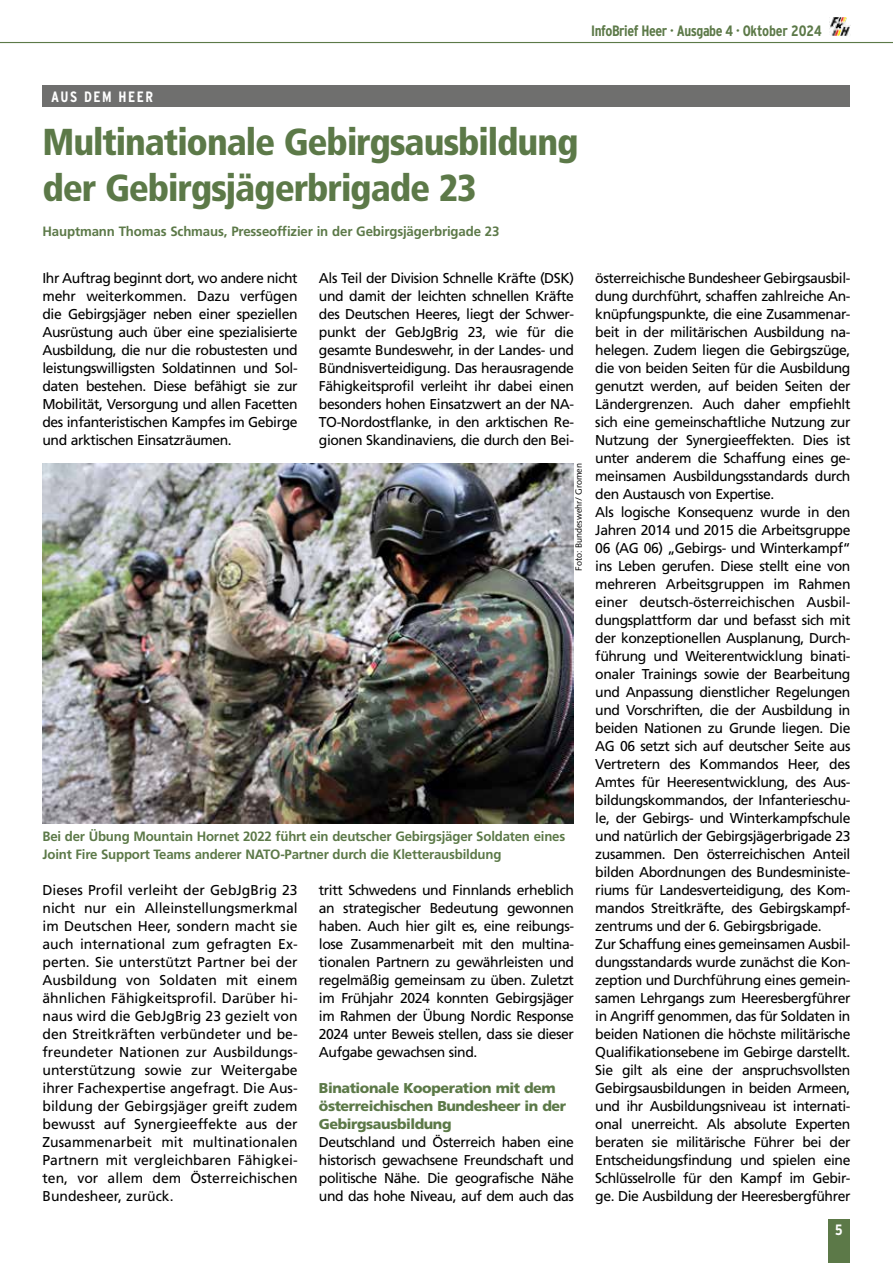
<style>
.page{position:relative;width:893px;height:1263px;background:#fff}
.page>*{position:absolute;margin:0;border:0;box-sizing:border-box;transform-origin:0 0}
.t1{font:900 condensed 37.5px/46px "Frutiger";letter-spacing:-.03em;color:#5c7948}
.t2{font:700 condensed 15px "Interstate";letter-spacing:-.03em;color:#5c7948}
.t3{font:700 condensed 15px "Interstate";letter-spacing:.1em;color:#fff}
.t4{font:14.25px/18px "Frutiger LT Pro";letter-spacing:-.03em;color:#000;text-align:justify}
.t5{font:900 14.25px/18px "Frutiger";letter-spacing:-.03em;color:#5c7948}
.t6{font:700 13.5px/18px "Frutiger LT Pro";letter-spacing:-.015em;color:#5c7948}
.t7{font:700 13.5px "Frutiger";letter-spacing:-.01em;color:#5c7948}
.t8{font:9px "Syntax";color:#000}
</style>
<div class="page">
<img style="left:829px;top:17px;width:21px;height:19px">
<div style="left:828px;top:1219px;width:21px;height:44px;background:#5c7948"></div>
<hr style="left:0;top:42px;width:893px;height:1px;background:#5c7948">
<div style="left:43px;top:85px;width:807px;height:21px;background:#6f6f6e"></div>
<img style="left:43px;top:463px;width:530px;height:360px">
<p class="t2" style="left:591px;top:22px;width:232px">InfoBrief Heer · Ausgabe 4 · Oktober 2024</p>
<p class="t3" style="left:51px;top:88px;width:104px">AUS DEM HEER</p>
<h1 class="t1" style="left:43px;top:119px;width:538px">Multinationale Gebirgsausbildung der Gebirgsjägerbrigade 23</h1>
<p class="t7" style="left:43px;top:223px;width:458px">Hauptmann Thomas Schmaus, Presseoffizier in der Gebirgsjägerbrigade 23</p>
<p class="t4" style="left:43px;top:269px;width:257px">Ihr Auftrag beginnt dort, wo andere nicht mehr weiterkommen. Dazu verfügen die Gebirgsjäger neben einer speziellen Ausrüstung auch über eine spezialisierte Ausbildung, die nur die robustesten und leistungswilligsten Soldatinnen und Sol&shy;daten bestehen. Diese befähigt sie zur Mobilität, Versorgung und allen Facetten des infanteristischen Kampfes im Gebirge und arktischen Einsatzräumen.</p>
<p class="t4" style="left:319px;top:269px;width:257px">Als Teil der Division Schnelle Kräfte (DSK) und damit der leichten schnellen Kräfte des Deutschen Heeres, liegt der Schwer&shy;punkt der GebJgBrig 23, wie für die gesamte Bundeswehr, in der Landes- und Bündnisverteidigung. Das herausragende Fähigkeitsprofil verleiht ihr dabei einen besonders hohen Einsatzwert an der NA-TO-Nordostflanke, in den arktischen Re&shy;gionen Skandinaviens, die durch den Bei-</p>
<p class="t8" style="left:573px;top:571px;width:109px;rotate:-90deg">Foto: Bundeswehr/ Gromen</p>
<p class="t6" style="left:43px;top:827px;width:524px">Bei der Übung Mountain Hornet 2022 führt ein deutscher Gebirgsjäger Soldaten eines<br>Joint Fire Support Teams anderer NATO-Partner durch die Kletterausbildung</p>
<p class="t4" style="left:43px;top:881px;width:257px">Dieses Profil verleiht der GebJgBrig 23 nicht nur ein Alleinstellungsmerkmal im Deutschen Heer, sondern macht sie auch international zum gefragten Ex&shy;perten. Sie unterstützt Partner bei der Ausbildung von Soldaten mit einem ähnlichen Fähigkeitsprofil. Darüber hi&shy;naus wird die GebJgBrig 23 gezielt von den Streitkräften verbündeter und be&shy;freundeter Nationen zur Ausbildungs&shy;unterstützung sowie zur Weitergabe ihrer Fachexpertise angefragt. Die Aus&shy;bildung der Gebirgsjäger greift zudem bewusst auf Synergieeffekte aus der Zusammenarbeit mit multinationalen Partnern mit vergleichbaren Fähigkei&shy;ten, vor allem dem Österreichischen Bundesheer, zurück.</p>
<p class="t4" style="left:319px;top:881px;width:257px">tritt Schwedens und Finnlands erheblich an strategischer Bedeutung gewonnen haben. Auch hier gilt es, eine reibungs&shy;lose Zusammenarbeit mit den multina&shy;tionalen Partnern zu gewährleisten und regelmäßig gemeinsam zu üben. Zuletzt im Frühjahr 2024 konnten Gebirgsjäger im Rahmen der Übung Nordic Response 2024 unter Beweis stellen, dass sie dieser Aufgabe gewachsen sind.</p>
<p class="t5" style="left:319px;top:1079px;width:249px">Binationale Kooperation mit dem österreichischen Bundesheer in der<br>Gebirgsausbildung</p>
<p class="t4" style="left:319px;top:1133px;width:257px">Deutschland und Österreich haben eine historisch gewachsene Freundschaft und politische Nähe. Die geografische Nähe und das hohe Niveau, auf dem auch das</p>
<p class="t4" style="left:595px;top:269px;width:257px;text-align:left">österreichische Bundesheer Gebirgsausbil&shy;dung durchführt, schaffen zahlreiche An&shy;knüpfungspunkte, die eine Zusammenar&shy;beit in der militärischen Ausbildung na&shy;helegen. Zudem liegen die Gebirgszüge, die von beiden Seiten für die Ausbildung genutzt werden, auf beiden Seiten der Ländergrenzen. Auch daher empfiehlt sich eine gemeinschaftliche Nutzung zur Nutzung der Synergieeffekten. Dies ist unter anderem die Schaffung eines ge&shy;meinsamen Ausbildungsstandards durch den Austausch von Expertise.<br>Als logische Konsequenz wurde in den Jahren 2014 und 2015 die Arbeitsgruppe 06 (AG 06) „Gebirgs- und Winterkampf“ ins Leben gerufen. Diese stellt eine von mehreren Arbeitsgruppen im Rahmen einer deutsch-österreichischen Ausbil&shy;dungsplattform dar und befasst sich mit der konzeptionellen Ausplanung, Durch&shy;führung und Weiterentwicklung binati&shy;onaler Trainings sowie der Bearbeitung und Anpassung dienstlicher Regelungen und Vorschriften, die der Ausbildung in beiden Nationen zu Grunde liegen. Die AG 06 setzt sich auf deutscher Seite aus Vertretern des Kommandos Heer, des Amtes für Heeresentwicklung, des Aus&shy;bildungskommandos, der Infanterieschu&shy;le, der Gebirgs- und Winterkampfschule und natürlich der Gebirgsjägerbrigade 23 zusammen. Den österreichischen Anteil bilden Abordnungen des Bundesministe&shy;riums für Landesverteidigung, des Kom&shy;mandos Streitkräfte, des Gebirgskampf&shy;zentrums und der 6. Gebirgsbrigade.<br>Zur Schaffung eines gemeinsamen Ausbil&shy;dungsstandards wurde zunächst die Kon&shy;zeption und Durchführung eines gemein&shy;samen Lehrgangs zum Heeresbergführer in Angriff genommen, das für Soldaten in beiden Nationen die höchste militärische Qualifikationsebene im Gebirge darstellt.<br>Sie gilt als eine der anspruchsvollsten Gebirgsausbildungen in beiden Armeen, und ihr Ausbildungsniveau ist internati&shy;onal unerreicht. Als absolute Experten beraten sie militärische Führer bei der Entscheidungsfindung und spielen eine Schlüsselrolle für den Kampf im Gebir&shy;ge. Die Ausbildung der Heeresbergführer</p>
<p class="t3" style="left:835px;top:1221px;width:9px">5</p>
</div>
